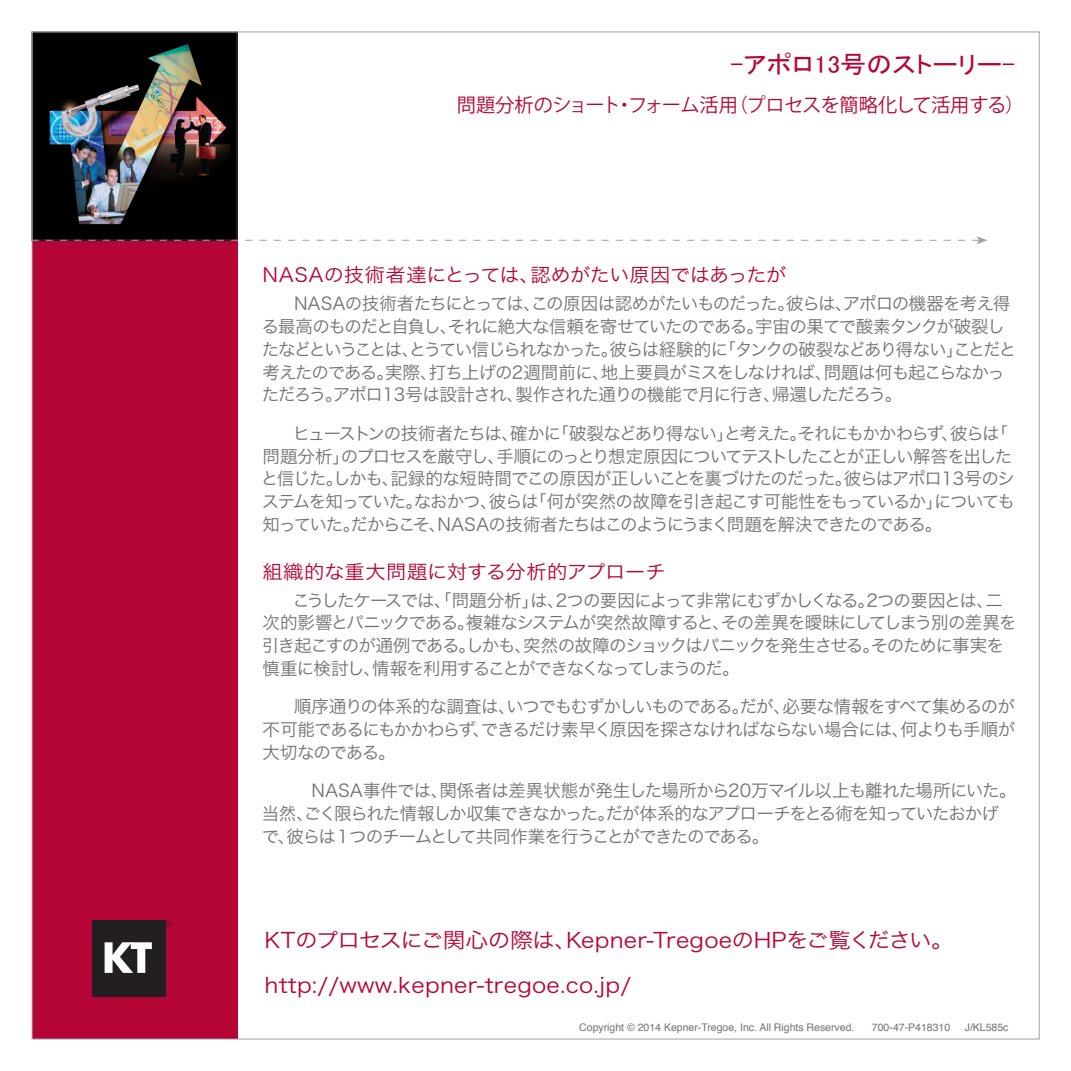
<style>
.page{position:relative;width:1071px;height:1071px;background:#fff}
.page>*{position:absolute;margin:0;border:0;box-sizing:border-box;transform-origin:0 0}
._2-title-title{font:24.5px "MS P Gothic";letter-spacing:.01em;color:#b50536;scale:1.05 1}
._1-sidebar{font:21px "Hira Kaku Pro W3";letter-spacing:-.02em;color:#b50536;scale:1.08 1}
._1-sidebar-2{font:21px "Hira Kaku Pro W3";letter-spacing:.01em;color:#b50536;scale:1.08 1}
._1-subhead{font:19.25px "Hira Kaku Pro W3";letter-spacing:-.005em;color:#b50536;scale:1.05 1}
._2-title-sub{font:19.25px "Koz Go Pro";letter-spacing:-.03em;color:#b50536}
._1-body_text{font:17.5px/22.8px "Hira Kaku Pro W3";letter-spacing:-.07em;color:#717074}
.t1{font:10.5px "Helvetica";color:#717074}
</style>
<div class="page">
<div style="left:32px;top:32px;width:206px;height:1007px;background:#b50536"></div>
<div style="left:92px;top:920px;width:73px;height:76px;background:#231f20"></div>
<svg style="left:105px;top:942px;width:47px;height:31px"></svg>
<svg style="left:166px;top:921px;width:6px;height:6px"></svg>
<div style="left:35px;top:35px;width:200px;height:201px;background:#000"></div>
<div style="left:32px;top:32px;width:206px;height:209px;border:2px solid #231f20"></div>
<img style="left:41px;top:40px;width:189px;height:196px">
<svg style="left:34px;top:236px;width:953px;height:8px"></svg>
<p class="_2-title-title" style="left:731px;top:52px;width:273px">-アポロ13号のストーリー-</p>
<p class="_2-title-sub" style="left:457px;top:93px;width:569px">問題分析のショート・フォーム活用（プロセスを簡略化して活用する）</p>
<p class="_1-subhead" style="left:262px;top:258px;width:520px">NASAの技術者達にとっては、認めがたい原因ではあったが　</p>
<p class="_1-body_text" style="left:262px;top:291px;width:756px;text-indent:32px">NASAの技術者たちにとっては、この原因は認めがたいものだった。彼らは、アポロの機器を考え得る最高のものだと自負し、それに絶大な信頼を寄せていたのである。宇宙の果てで酸素タンクが破裂したなどということは、とうてい信じられなかった。彼らは経験的に「タンクの破裂などあり得ない」ことだと考えたのである。実際、打ち上げの2週間前に、地上要員がミスをしなければ、問題は何も起こらなかっただろう。アポロ13号は設計され、製作された通りの機能で月に行き、帰還しただろう。</p>
<p class="_1-body_text" style="left:261px;top:421px;width:755px;text-indent:32px">ヒューストンの技術者たちは、確かに「破裂などあり得ない」と考えた。それにもかかわらず、彼らは「問題分析」のプロセスを厳守し、手順にのっとり想定原因についてテストしたことが正しい解答を出したと信じた。しかも、記録的な短時間でこの原因が正しいことを裏づけたのだった。彼らはアポロ13号のシステムを知っていた。なおかつ、彼らは「何が突然の故障を引き起こす可能性をもっているか」についても知っていた。だからこそ、NASAの技術者たちはこのようにうまく問題を解決できたのである。</p>
<p class="_1-subhead" style="left:262px;top:555px;width:385px">組織的な重大問題に対する分析的アプローチ</p>
<p class="_1-body_text" style="left:262px;top:588px;width:756px;text-indent:31px">こうしたケースでは、「問題分析」は、2つの要因によって非常にむずかしくなる。2つの要因とは、二次的影響とパニックである。複雑なシステムが突然故障すると、その差異を曖昧にしてしまう別の差異を引き起こすのが通例である。しかも、突然の故障のショックはパニックを発生させる。そのために事実を慎重に検討し、情報を利用することができなくなってしまうのだ。</p>
<p class="_1-body_text" style="left:262px;top:694px;width:754px;text-align:justify;text-indent:32px">順序通りの体系的な調査は、いつでもむずかしいものである。だが、必要な情報をすべて集めるのが不可能であるにもかかわらず、できるだけ素早く原因を探さなければならない場合には、何よりも手順が大切なのである。</p>
<p class="_1-body_text" style="left:262px;top:778px;width:756px;text-indent:32px">　NASA事件では、関係者は差異状態が発生した場所から20万マイル以上も離れた場所にいた。当然、ごく限られた情報しか収集できなかった。だが体系的なアプローチをとる術を知っていたおかげで、彼らは１つのチームとして共同作業を行うことができたのである。</p>
<p class="_1-sidebar" style="left:265px;top:921px;width:640px">KTのプロセスにご関心の際は、Kepner-TregoeのHPをご覧ください。</p>
<p class="_1-sidebar-2" style="left:265px;top:967px;width:341px">http://www.kepner-tregoe.co.jp/</p>
<p class="t1" style="left:579px;top:1019px;width:277px">Copyright © 2014 Kepner-Tregoe, Inc. All Rights Reserved.</p>
<p class="t1" style="left:872px;top:1019px;width:80px">700-47-P418310</p>
<p class="t1" style="left:965px;top:1019px;width:45px">J/KL585c</p>
</div>
